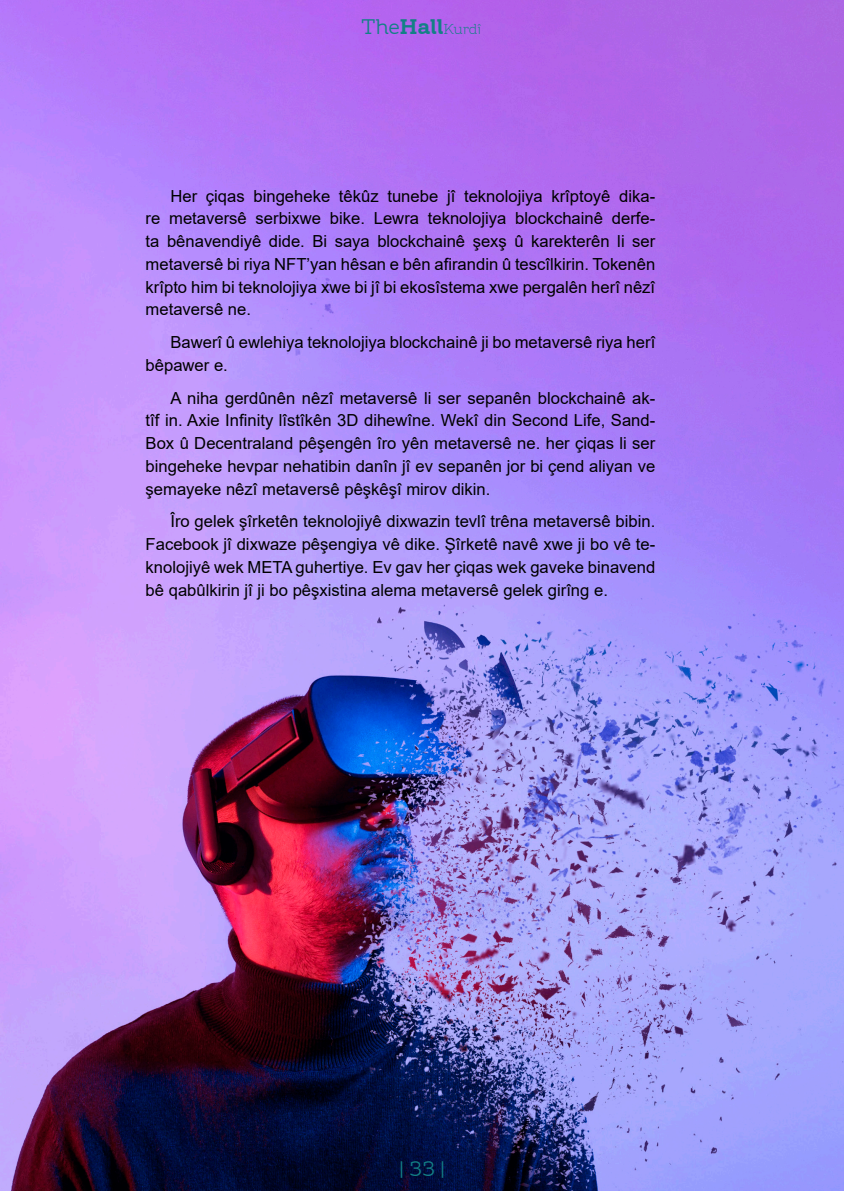
<style>
.page{position:relative;width:844px;height:1191px;background:#fff}
.page>*{position:absolute;margin:0;border:0;box-sizing:border-box;transform-origin:0 0}
.t1{font:21px "Amazing Slab";color:#138086}
.Paragraf{font:16.62px/22.8px "Arial";color:#000;text-align:justify}
.t2{font:300 14.35px "Amazing Slab";letter-spacing:-.015em;color:#138086}
.s1{font-weight:400;font-size:21px}
.s2{font-weight:700;font-size:21px}
</style>
<div class="page">
<img style="left:0;top:0;width:843px;height:1191px">
<p class="t2" style="left:361px;top:19px;width:121px"><span class="s1">The</span><span class="s2">Hall</span>Kurdî</p>
<p class="Paragraf" style="left:146px;top:184px;width:511px;text-indent:25px">Her çiqas bingeheke têkûz tunebe jî teknolojiya krîptoyê dika&shy;re metaversê serbixwe bike. Lewra teknolojiya blockchainê derfe&shy;ta bênavendiyê dide. Bi saya blockchainê şexş û karekterên li ser metaversê bi riya NFT’yan hêsan e bên afirandin û tescîlkirin. Tokenên krîpto him bi teknolojiya xwe bi jî bi ekosîstema xwe pergalên herî nêzî metaversê ne.</p>
<p class="Paragraf" style="left:146px;top:331px;width:511px;text-indent:25px">Bawerî û ewlehiya teknolojiya blockchainê ji bo metaversê riya herî bêpawer e.</p>
<p class="Paragraf" style="left:146px;top:386px;width:511px;text-indent:25px">A niha gerdûnên nêzî metaversê li ser sepanên blockchainê ak&shy;tîf in. Axie Infinity lîstîkên 3D dihewîne. Wekî din Second Life, Sand-Box û Decentraland pêşengên îro yên metaversê ne. her çiqas li ser bingeheke hevpar nehatibin danîn jî ev sepanên jor bi çend aliyan ve şemayeke nêzî metaversê pêşkêşî mirov dikin.</p>
<p class="Paragraf" style="left:146px;top:510px;width:511px;text-indent:25px">Îro gelek şîrketên teknolojiyê dixwazin tevlî trêna metaversê bibin.<br>Facebook jî dixwaze pêşengiya vê dike. Şîrketê navê xwe ji bo vê te&shy;knolojiyê wek META guhertiye. Ev gav her çiqas wek gaveke binavend bê qabûlkirin jî ji bo pêşxistina alema metaversê gelek girîng e.</p>
<p class="t1" style="left:399px;top:1153px;width:46px">| 33 |</p>
</div>
